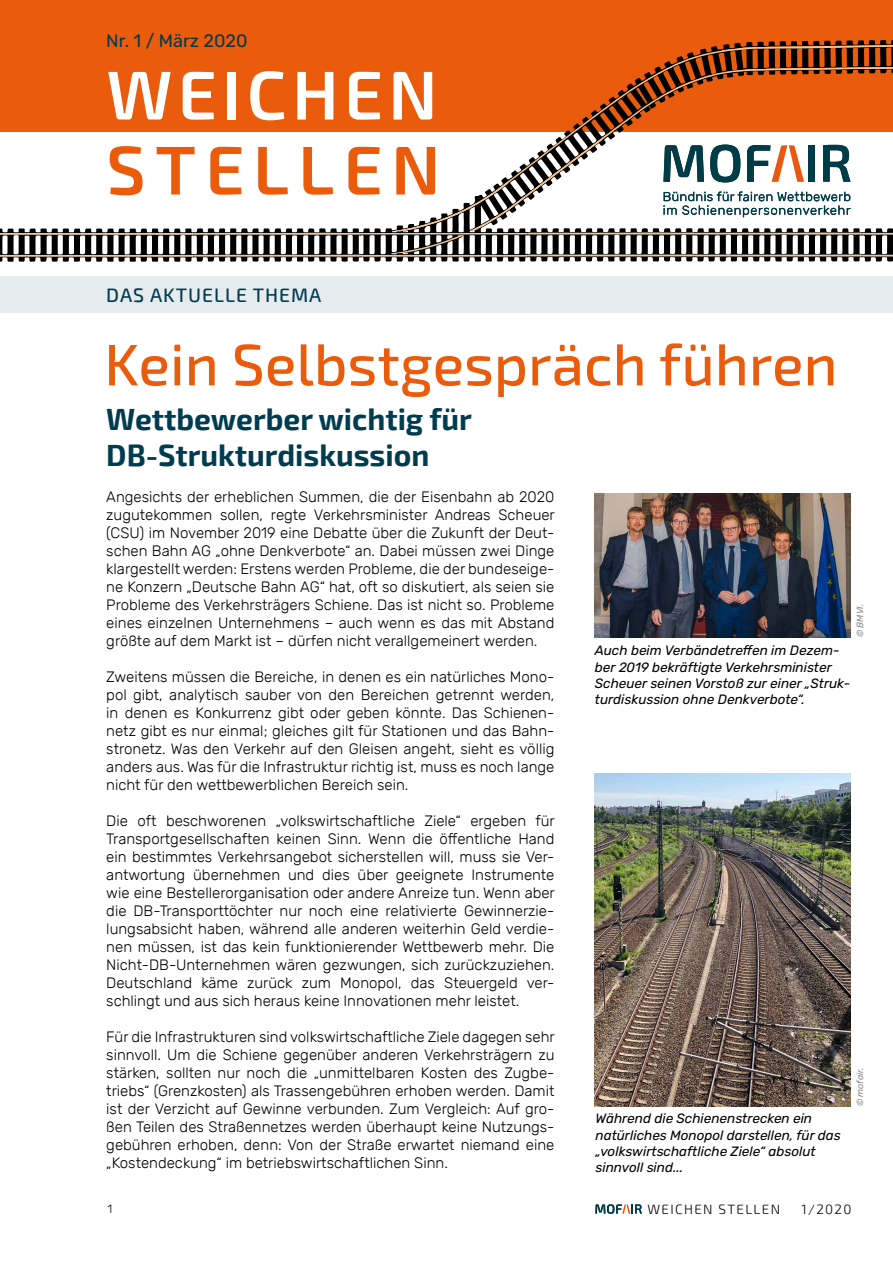
<style>
.page{position:relative;width:893px;height:1263px;background:#fff}
.page>*{position:absolute;margin:0;border:0;box-sizing:border-box;transform-origin:0 0}
.t1{font:600 69px "Exo 2";letter-spacing:.075em;color:#fff}
.t2{font:600 69px "Exo 2";letter-spacing:.135em;color:#ea5b0b}
.t3{font:500 58.5px "Exo 2";color:#ea5b0b}
.t4{font:700 30px/36px "Exo 2";color:#003c50}
.t5{font:500 19.5px "Exo 2";letter-spacing:.05em;color:#003c50}
.t6{font:18px "Rubik";color:#003c50}
.t7{font:300 15px/18px "Rubik";color:#000;text-align:justify}
.t8{font:italic 13.5px/16.2px "Rubik";color:#000}
.t9{font:300 13.5px "Exo 2";letter-spacing:.1em;color:#000}
.t10{font:300 12px "Rubik";color:#000}
.t11{font:italic 9px "Rubik";color:#878787}
</style>
<div class="page">
<svg style="left:595px;top:1204px;width:47px;height:10px"></svg>
<div style="left:0;top:277px;width:893px;height:36px;background:#e6eced"></div>
<div style="left:0;top:0;width:893px;height:132px;background:#ea5b0b"></div>
<svg style="left:0;top:40px;width:893px;height:222px"></svg>
<img style="left:595px;top:773px;width:255px;height:333px">
<img style="left:595px;top:493px;width:255px;height:144px">
<p class="t6" style="left:106px;top:30px;width:143px">Nr. 1 / März 2020</p>
<h1 class="t1" style="left:106px;top:54px;width:333px">WEICHEN</h1>
<h1 class="t2" style="left:106px;top:129px;width:336px">STELLEN</h1>
<h3 class="t5" style="left:106px;top:283px;width:217px">DAS AKTUELLE THEMA</h3>
<h2 class="t3" style="left:104px;top:330px;width:735px">Kein Selbstgespräch führen</h2>
<h3 class="t4" style="left:106px;top:402px;width:367px">Wettbewerber wichtig für<br>DB-Strukturdiskussion</h3>
<p class="t7" style="left:106px;top:488px;width:450px">Angesichts der erheblichen Summen, die der Eisenbahn ab 2020 zugutekommen sollen, regte Verkehrsminister Andreas Scheuer (CSU) im November 2019 eine Debatte über die Zukunft der Deut&shy;schen Bahn AG „ohne Denkverbote“ an. Dabei müssen zwei Dinge klargestellt werden: Erstens werden Probleme, die der bundeseige&shy;ne Konzern „Deutsche Bahn AG“ hat, oft so diskutiert, als seien sie Probleme des Verkehrsträgers Schiene. Das ist nicht so. Probleme eines einzelnen Unternehmens – auch wenn es das mit Abstand größte auf dem Markt ist – dürfen nicht verallgemeinert werden.</p>
<p class="t7" style="left:106px;top:668px;width:450px">Zweitens müssen die Bereiche, in denen es ein natürliches Mono&shy;pol gibt, analytisch sauber von den Bereichen getrennt werden, in denen es Konkurrenz gibt oder geben könnte. Das Schienen&shy;netz gibt es nur einmal; gleiches gilt für Stationen und das Bahn&shy;stronetz. Was den Verkehr auf den Gleisen angeht, sieht es völlig anders aus. Was für die Infrastruktur richtig ist, muss es noch lange nicht für den wettbewerblichen Bereich sein.</p>
<p class="t7" style="left:106px;top:812px;width:450px">Die oft beschworenen „volkswirtschaftliche Ziele“ ergeben für Transportgesellschaften keinen Sinn. Wenn die öffentliche Hand ein bestimmtes Verkehrsangebot sicherstellen will, muss sie Ver&shy;antwortung übernehmen und dies über geeignete Instrumente wie eine Bestellerorganisation oder andere Anreize tun. Wenn aber die DB-Transporttöchter nur noch eine relativierte Gewinnerzie&shy;lungsabsicht haben, während alle anderen weiterhin Geld verdie&shy;nen müssen, ist das kein funktionierender Wettbewerb mehr. Die Nicht-DB-Unternehmen wären gezwungen, sich zurückzuziehen.<br>Deutschland käme zurück zum Monopol, das Steuergeld ver&shy;schlingt und aus sich heraus keine Innovationen mehr leistet.</p>
<p class="t7" style="left:106px;top:1028px;width:450px">Für die Infrastrukturen sind volkswirtschaftliche Ziele dagegen sehr sinnvoll. Um die Schiene gegenüber anderen Verkehrsträgern zu stärken, sollten nur noch die „unmittelbaren Kosten des Zugbe&shy;triebs“ (Grenzkosten) als Trassengebühren erhoben werden. Damit ist der Verzicht auf Gewinne verbunden. Zum Vergleich: Auf gro&shy;ßen Teilen des Straßennetzes werden überhaupt keine Nutzungs&shy;gebühren erhoben, denn: Von der Straße erwartet niemand eine „Kostendeckung“ im betriebswirtschaftlichen Sinn.</p>
<p class="t10" style="left:107px;top:1202px;width:6px">1</p>
<p class="t11" style="left:855px;top:637px;width:35px;rotate:-90deg">© BMVI.</p>
<p class="t8" style="left:595px;top:643px;width:257px">Auch beim Verbändetreffen im Dezem&shy;ber 2019 bekräftigte Verkehrsminister Scheuer seinen Vorstoß zur einer „Struk&shy;turdiskussion ohne Denkverbote“.</p>
<p class="t8" style="left:596px;top:1111px;width:247px">Während die Schienenstrecken ein natürliches Monopol darstellen, für das „volkswirtschaftliche Ziele“ absolut sinnvoll sind...</p>
<p class="t11" style="left:855px;top:1106px;width:40px;rotate:-90deg">© mofair.</p>
<p class="t9" style="left:647px;top:1201px;width:134px">WEICHEN STELLEN</p>
<p class="t9" style="left:802px;top:1201px;width:51px">1/2020</p>
</div>
